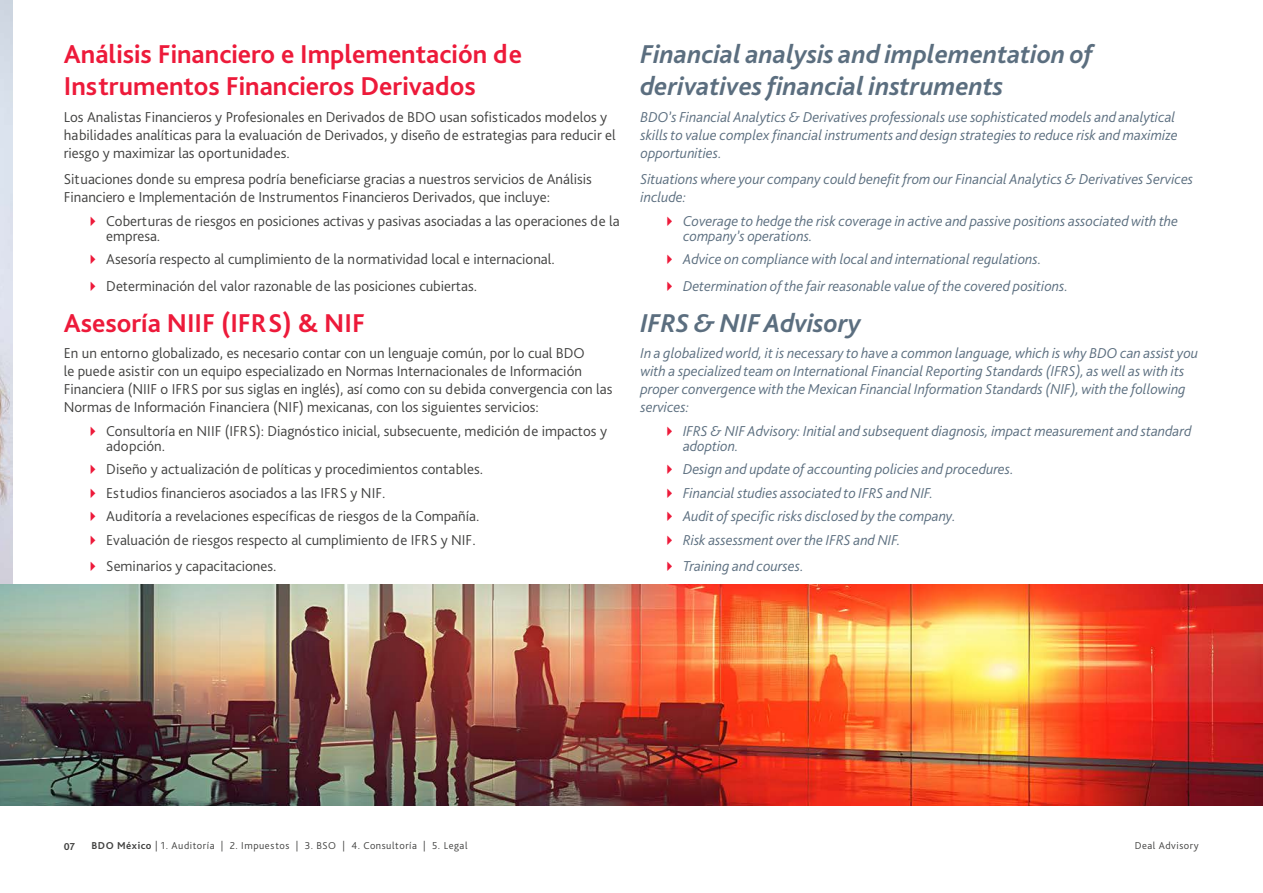
<style>
.page{position:relative;width:1263px;height:893px;background:#fff}
.page>*{position:absolute;margin:0;border:0;box-sizing:border-box;transform-origin:0 0}
.Body_text{font:700 27px/32.4px "Bliss Pro";color:#ed1a3a}
.Body_text-2{font:italic 700 27px/32.4px "Bliss Pro";color:#5b6e7f}
.Body_text-3{font:300 15px/18px "Bliss Pro";color:#414140}
.Body_text-4{font:italic 300 15px/18px "Bliss Pro";color:#5b6e7f}
.t1{font:300 10.5px "Bliss Pro";letter-spacing:.05em;color:#414140}
.t2{font:700 10.5px "Bliss Pro";color:#414140}
.s1{font-weight:700}
</style>
<div class="page">
<img style="left:0;top:0;width:13px;height:585px">
<img style="left:0;top:585px;width:1263px;height:221px">
<p class="Body_text" style="left:64px;top:37px;width:460px">Análisis Financiero e Implementación de<br>Instrumentos Financieros Derivados</p>
<p class="Body_text-3" style="left:64px;top:108px;width:553px">Los Analistas Financieros y Profesionales en Derivados de BDO usan sofisticados modelos y habilidades analíticas para la evaluación de Derivados, y diseño de estrategias para reducir el riesgo y maximizar las oportunidades.</p>
<p class="Body_text-3" style="left:64px;top:170px;width:529px">Situaciones donde su empresa podría beneficiarse gracias a nuestros servicios de Análisis<br>Financiero e Implementación de Instrumentos Financieros Derivados, que incluye:</p>
<p class="Body_text-3" style="left:106px;top:213px;width:515px;line-height:15px">Coberturas de riesgos en posiciones activas y pasivas asociadas a las operaciones de la empresa.</p>
<p class="Body_text-3" style="left:106px;top:250px;width:450px">Asesoría respecto al cumplimiento de la normatividad local e internacional.</p>
<p class="Body_text-3" style="left:106px;top:277px;width:372px">Determinación del valor razonable de las posiciones cubiertas.</p>
<p class="Body_text" style="left:64px;top:306px;width:303px">Asesoría NIIF (IFRS) &amp; NIF</p>
<p class="Body_text-3" style="left:64px;top:344px;width:550px">En un entorno globalizado, es necesario contar con un lenguaje común, por lo cual BDO<br>le puede asistir con un equipo especializado en Normas Internacionales de Información Financiera (NIIF o IFRS por sus siglas en inglés), así como con su debida convergencia con las Normas de Información Financiera (NIF) mexicanas, con los siguientes servicios:</p>
<p class="Body_text-3" style="left:106px;top:423px;width:502px;line-height:15px">Consultoría en NIIF (IFRS): Diagnóstico inicial, subsecuente, medición de impactos y adopción.</p>
<p class="Body_text-3" style="left:106px;top:460px;width:378px">Diseño y actualización de políticas y procedimientos contables.</p>
<p class="Body_text-3" style="left:106px;top:484px;width:281px">Estudios financieros asociados a las IFRS y NIF.</p>
<p class="Body_text-3" style="left:106px;top:507px;width:375px">Auditoría a revelaciones específicas de riesgos de la Compañía.</p>
<p class="Body_text-3" style="left:106px;top:531px;width:371px">Evaluación de riesgos respecto al cumplimiento de IFRS y NIF.</p>
<p class="Body_text-3" style="left:106px;top:557px;width:172px">Seminarios y capacitaciones.</p>
<p class="Body_text-2" style="left:640px;top:37px;width:454px">Financial analysis and implementation of derivatives financial instruments</p>
<p class="Body_text-4" style="left:640px;top:108px;width:539px">BDO’s Financial Analytics &amp; Derivatives professionals use sophisticated models and analytical skills to value complex financial instruments and design strategies to reduce risk and maximize opportunities.</p>
<p class="Body_text-4" style="left:640px;top:170px;width:554px">Situations where your company could benefit from our Financial Analytics &amp; Derivatives Services include:</p>
<p class="Body_text-4" style="left:683px;top:213px;width:497px;line-height:15px">Coverage to hedge the risk coverage in active and passive positions associated with the company’s operations.</p>
<p class="Body_text-4" style="left:683px;top:250px;width:360px">Advice on compliance with local and international regulations.</p>
<p class="Body_text-4" style="left:683px;top:277px;width:387px">Determination of the fair reasonable value of the covered positions.</p>
<p class="Body_text-2" style="left:640px;top:306px;width:222px">IFRS &amp; NIF Advisory</p>
<p class="Body_text-4" style="left:640px;top:344px;width:559px">In a globalized world, it is necessary to have a common language, which is why BDO can assist you with a specialized team on International Financial Reporting Standards (IFRS), as well as with its proper convergence with the Mexican Financial Information Standards (NIF), with the following services:</p>
<p class="Body_text-4" style="left:683px;top:423px;width:510px;line-height:15px">IFRS &amp; NIF Advisory: Initial and subsequent diagnosis, impact measurement and standard adoption.</p>
<p class="Body_text-4" style="left:683px;top:460px;width:332px">Design and update of accounting policies and procedures.</p>
<p class="Body_text-4" style="left:683px;top:484px;width:252px">Financial studies associated to IFRS and NIF.</p>
<p class="Body_text-4" style="left:683px;top:507px;width:274px">Audit of specific risks disclosed by the company.</p>
<p class="Body_text-4" style="left:683px;top:531px;width:219px">Risk assessment over the IFRS and NIF.</p>
<p class="Body_text-4" style="left:683px;top:557px;width:122px">Training and courses.</p>
<p class="t2" style="left:64px;top:840px;width:13px">07</p>
<p class="t1" style="left:91px;top:839px;width:378px"><span class="s1">BDO México</span> | 1. Auditoría | 2. Impuestos | 3. BSO | 4. Consultoría | 5. Legal</p>
<p class="t1" style="left:1135px;top:839px;width:65px">Deal Advisory</p>
</div>
